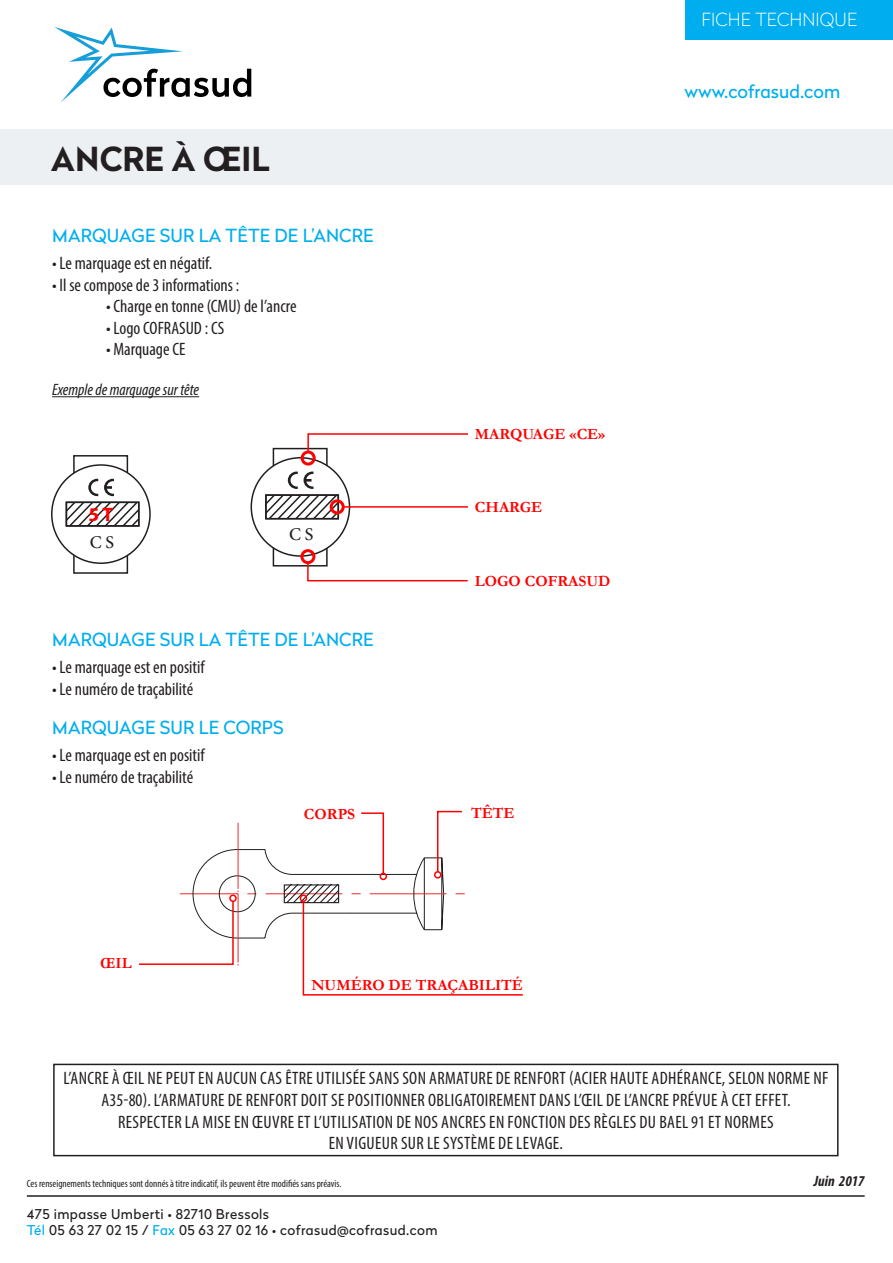
<style>
.page{position:relative;width:893px;height:1263px;background:#fff}
.page>*{position:absolute;margin:0;border:0;box-sizing:border-box;transform-origin:0 0}
.t1{font:700 33px "Radikal";letter-spacing:.005em;color:#231f20}
.t2{font:700 19.5px "Myriad Pro";color:#f00}
.t3{font:condensed 18px/21.6px "Myriad Pro";letter-spacing:.02em;color:#231f20;text-align:center}
.t4{font:condensed 18px "Myriad Pro";color:#231f20}
.t5{font:18px "Radikal";letter-spacing:.005em;color:#00aeef}
.t6{font:100 18px "Radikal";letter-spacing:.005em;color:#fff}
.t7{font:500 18px "Minion Pro";color:#231f20}
.t8{font:italic condensed 16.5px "Myriad Pro";color:#231f20}
.t9{font:700 15.6px "Garamond";color:#f00}
.t10{font:italic 700 condensed 15px "Myriad Pro";color:#231f20}
.t11{font:13.5px/16.2px "Radikal";letter-spacing:.03em;color:#231f20}
.t12{font:condensed 10.5px "Myriad Pro";color:#231f20}
.s1{color:#00aeef}
</style>
<div class="page">
<div style="left:0;top:130px;width:893px;height:55px;background:#edf0f2"></div>
<svg style="left:54px;top:27px;width:197px;height:75px"></svg>
<div style="left:685px;top:0;width:208px;height:40px;background:#00aeef"></div>
<hr style="left:27px;top:1195px;width:838px;height:2px;background:#231f20">
<div style="left:53px;top:1064px;width:785px;height:92px;border:2px solid #231f20"></div>
<hr style="left:52px;top:396px;width:147px;height:1px;background:#231f20">
<div style="left:273px;top:448px;width:55px;height:118px;border:2px solid #231f20"></div>
<div style="left:251px;top:458px;width:98px;height:98px;background:#fff;border-radius:50%"></div>
<div style="left:251px;top:457px;width:99px;height:100px;border:2px solid #231f20;border-radius:50%"></div>
<svg style="left:268px;top:497px;width:68px;height:19px"></svg>
<div style="left:265px;top:494px;width:74px;height:25px;border:2px solid #231f20"></div>
<svg style="left:288px;top:471px;width:10px;height:18px"></svg>
<svg style="left:304px;top:471px;width:9px;height:18px"></svg>
<svg style="left:306px;top:561px;width:162px;height:21px"></svg>
<div style="left:300px;top:549px;width:15px;height:15px;border:3px solid #f00;border-radius:50%"></div>
<svg style="left:307px;top:433px;width:161px;height:21px"></svg>
<div style="left:301px;top:451px;width:15px;height:15px;border:3px solid #f00;border-radius:50%"></div>
<hr style="left:343px;top:506px;width:125px;height:2px;background:#f00">
<div style="left:330px;top:499px;width:15px;height:15px;border:3px solid #f00;border-radius:50%"></div>
<div style="left:73px;top:455px;width:55px;height:119px;border:2px solid #231f20"></div>
<div style="left:52px;top:465px;width:98px;height:98px;background:#fff;border-radius:50%"></div>
<div style="left:51px;top:464px;width:100px;height:100px;border:2px solid #231f20;border-radius:50%"></div>
<svg style="left:69px;top:505px;width:68px;height:19px"></svg>
<div style="left:66px;top:502px;width:74px;height:25px;border:2px solid #231f20"></div>
<svg style="left:88px;top:479px;width:10px;height:17px"></svg>
<svg style="left:104px;top:479px;width:10px;height:17px"></svg>
<svg style="left:139px;top:810px;width:384px;height:186px"></svg>
<div style="left:300px;top:894px;width:7px;height:8px;border:2px solid #f00;border-radius:50%"></div>
<p class="t6" style="left:701px;top:7px;width:157px">FICHE TECHNIQUE</p>
<h1 class="t1" style="left:51px;top:135px;width:220px">ANCRE À ŒIL</h1>
<p class="t5" style="left:52px;top:223px;width:323px">MARQUAGE SUR LA TÊTE DE L’ANCRE</p>
<p class="t4" style="left:52px;top:252px;width:162px">• Le marquage est en négatif.</p>
<p class="t4" style="left:52px;top:274px;width:189px">• Il se compose de 3 informations :</p>
<p class="t4" style="left:106px;top:295px;width:192px">• Charge en tonne (CMU) de l’ancre</p>
<p class="t4" style="left:106px;top:317px;width:120px">• Logo COFRASUD : CS</p>
<p class="t4" style="left:106px;top:339px;width:81px">• Marquage CE</p>
<p class="t8" style="left:52px;top:380px;width:149px">Exemple de marquage sur tête</p>
<p class="t2" style="left:88px;top:502px;width:26px">5 T</p>
<p class="t7" style="left:90px;top:530px;width:26px">CS</p>
<p class="t7" style="left:289px;top:522px;width:26px">CS</p>
<p class="t5" style="left:52px;top:627px;width:323px">MARQUAGE SUR LA TÊTE DE L’ANCRE</p>
<p class="t4" style="left:52px;top:657px;width:154px">• Le marquage est en positif</p>
<p class="t4" style="left:52px;top:678px;width:143px">• Le numéro de traçabilité</p>
<p class="t5" style="left:52px;top:715px;width:233px">MARQUAGE SUR LE CORPS</p>
<p class="t4" style="left:52px;top:744px;width:154px">• Le marquage est en positif</p>
<p class="t4" style="left:52px;top:766px;width:143px">• Le numéro de traçabilité</p>
<p class="t9" style="left:100px;top:952px;width:33px">ŒIL</p>
<p class="t9" style="left:304px;top:803px;width:53px">CORPS</p>
<p class="t9" style="left:475px;top:423px;width:132px">MARQUAGE «CE»</p>
<p class="t9" style="left:475px;top:496px;width:69px">CHARGE</p>
<p class="t9" style="left:475px;top:571px;width:137px">LOGO COFRASUD</p>
<p class="t9" style="left:471px;top:803px;width:45px">TÊTE</p>
<p class="t9" style="left:311px;top:974px;width:213px">NUMÉRO DE TRAÇABILITÉ</p>
<p class="t5" style="left:685px;top:78px;width:157px">www.cofrasud.com</p>
<p class="t3" style="left:63px;top:1067px;width:766px">L’ANCRE À ŒIL NE PEUT EN AUCUN CAS ÊTRE UTILISÉE SANS SON ARMATURE DE RENFORT (ACIER HAUTE ADHÉRANCE, SELON NORME NF A35-80). L’ARMATURE DE RENFORT DOIT SE POSITIONNER OBLIGATOIREMENT DANS L’ŒIL DE L’ANCRE PRÉVUE À CET EFFET.<br>RESPECTER LA MISE EN ŒUVRE ET L’UTILISATION DE NOS ANCRES EN FONCTION DES RÈGLES DU BAEL 91 ET NORMES<br>EN VIGUEUR SUR LE SYSTÈME DE LEVAGE.</p>
<p class="t12" style="left:27px;top:1177px;width:316px">Ces renseignements techniques sont donnés à titre indicatif, ils peuvent être modifiés sans préavis.</p>
<p class="t11" style="left:27px;top:1205px;width:412px">475 impasse Umberti • 82710 Bressols<br><span class="s1">Tél</span> 05 63 27 02 15 / <span class="s1">Fax</span> 05 63 27 02 16 • cofrasud@cofrasud.com</p>
<p class="t10" style="left:814px;top:1172px;width:52px">Juin 2017</p>
</div>
